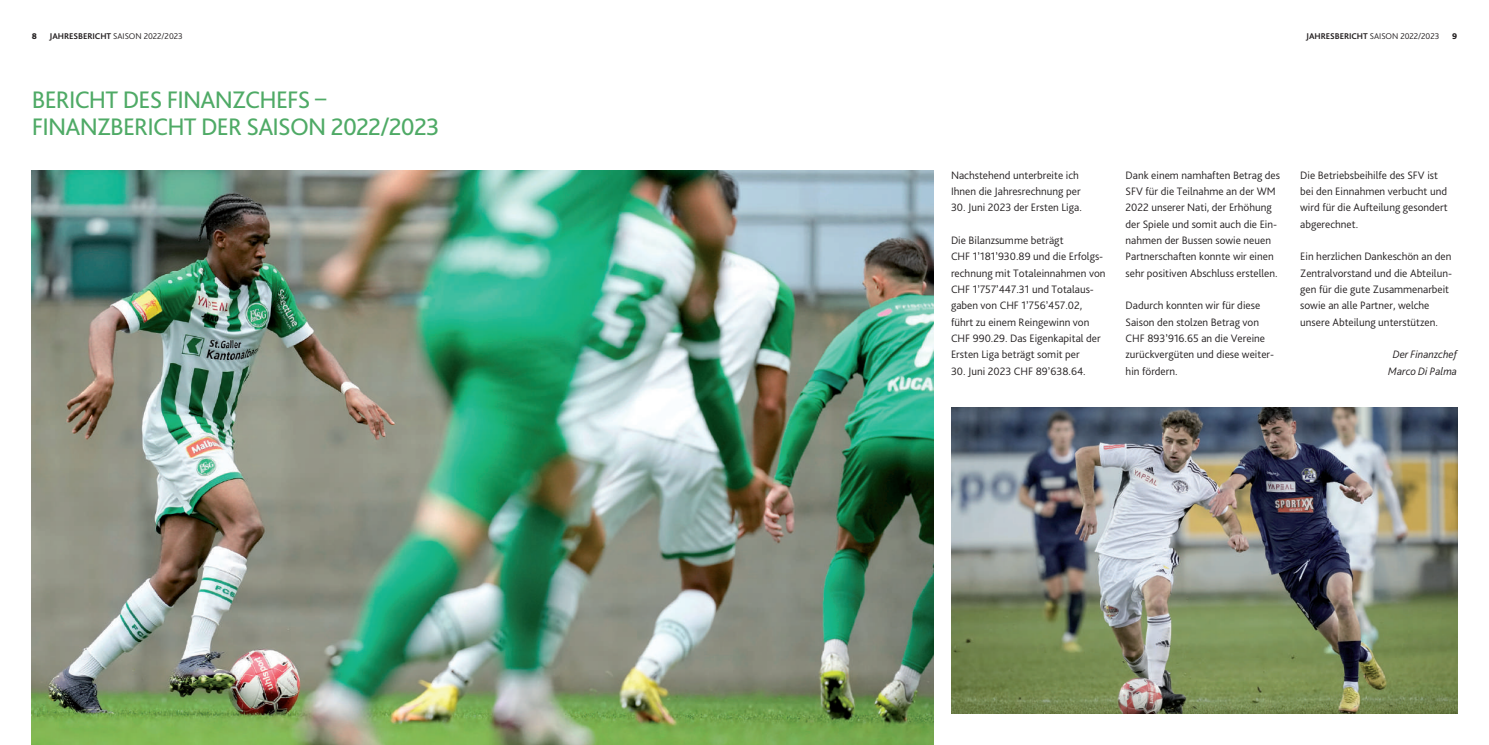
<style>
.page{position:relative;width:1489px;height:745px;background:#fff}
.page>*{position:absolute;margin:0;border:0;box-sizing:border-box;transform-origin:0 0}
.t1{font:25px/27.5px "Bliss Pro";letter-spacing:-.03em;color:#4faa66}
.t2{font:300 11.25px/16.2px "Bliss Pro";color:#231f20}
.t3{font:italic 300 11.25px/16.2px "Bliss Pro";color:#231f20;text-align:center}
.t4{font:300 8.75px "Bliss Pro";letter-spacing:-.005em;color:#231f20}
.t5{font:800 8.75px "Bliss Pro";color:#231f20}
.s1{font-weight:700}
</style>
<div class="page">
<img style="left:32px;top:170px;width:901px;height:574px">
<img style="left:951px;top:407px;width:505px;height:305px">
<p class="t5" style="left:32px;top:32px;width:7px">8</p>
<p class="t4" style="left:50px;top:32px;width:135px"><span class="s1">JAHRESBERICHT</span> SAISON 2022/2023</p>
<p class="t4" style="left:1306px;top:32px;width:135px"><span class="s1">JAHRESBERICHT</span> SAISON 2022/2023</p>
<p class="t5" style="left:1451px;top:32px;width:7px">9</p>
<h1 class="t1" style="left:32px;top:88px;width:409px">BERICHT DES FINANZCHEFS –<br>FINANZBERICHT DER SAISON 2022/2023</h1>
<p class="t2" style="left:950px;top:168px;width:131px">Nachstehend unterbreite ich<br>Ihnen die Jahresrechnung per</p>
<p class="t2" style="left:950px;top:200px;width:132px">30. Juni 2023 der Ersten Liga.</p>
<p class="t2" style="left:950px;top:233px;width:156px">Die Bilanzsumme beträgt<br>CHF 1’181’930.89 und die Erfolgs&shy;rechnung mit Totaleinnahmen von<br>CHF 1’757’447.31 und Totalaus&shy;gaben von CHF 1’756’457.02, führt zu einem Reingewinn von<br>CHF 990.29. Das Eigenkapital der<br>Ersten Liga beträgt somit per</p>
<p class="t2" style="left:950px;top:363px;width:136px">30. Juni 2023 CHF 89’638.64.</p>
<p class="t2" style="left:1125px;top:168px;width:156px">Dank einem namhaften Betrag des<br>SFV für die Teilnahme an der WM<br>2022 unserer Nati, der Erhöhung der Spiele und somit auch die Ein&shy;nahmen der Bussen sowie neuen<br>Partnerschaften konnte wir einen sehr positiven Abschluss erstellen.</p>
<p class="t2" style="left:1125px;top:298px;width:150px">Dadurch konnten wir für diese<br>Saison den stolzen Betrag von<br>CHF 893’916.65 an die Vereine zurückvergüten und diese weiter&shy;hin fördern.</p>
<p class="t2" style="left:1300px;top:168px;width:149px">Die Betriebsbeihilfe des SFV ist bei den Einnahmen verbucht und wird für die Aufteilung gesondert abgerechnet.</p>
<p class="t2" style="left:1300px;top:249px;width:153px">Ein herzlichen Dankeschön an den<br>Zentralvorstand und die Abteilun&shy;gen für die gute Zusammenarbeit sowie an alle Partner, welche unsere Abteilung unterstützen.</p>
<p class="t3" style="left:1388px;top:347px;width:70px">Der Finanzchef<br>Marco Di Palma</p>
</div>
